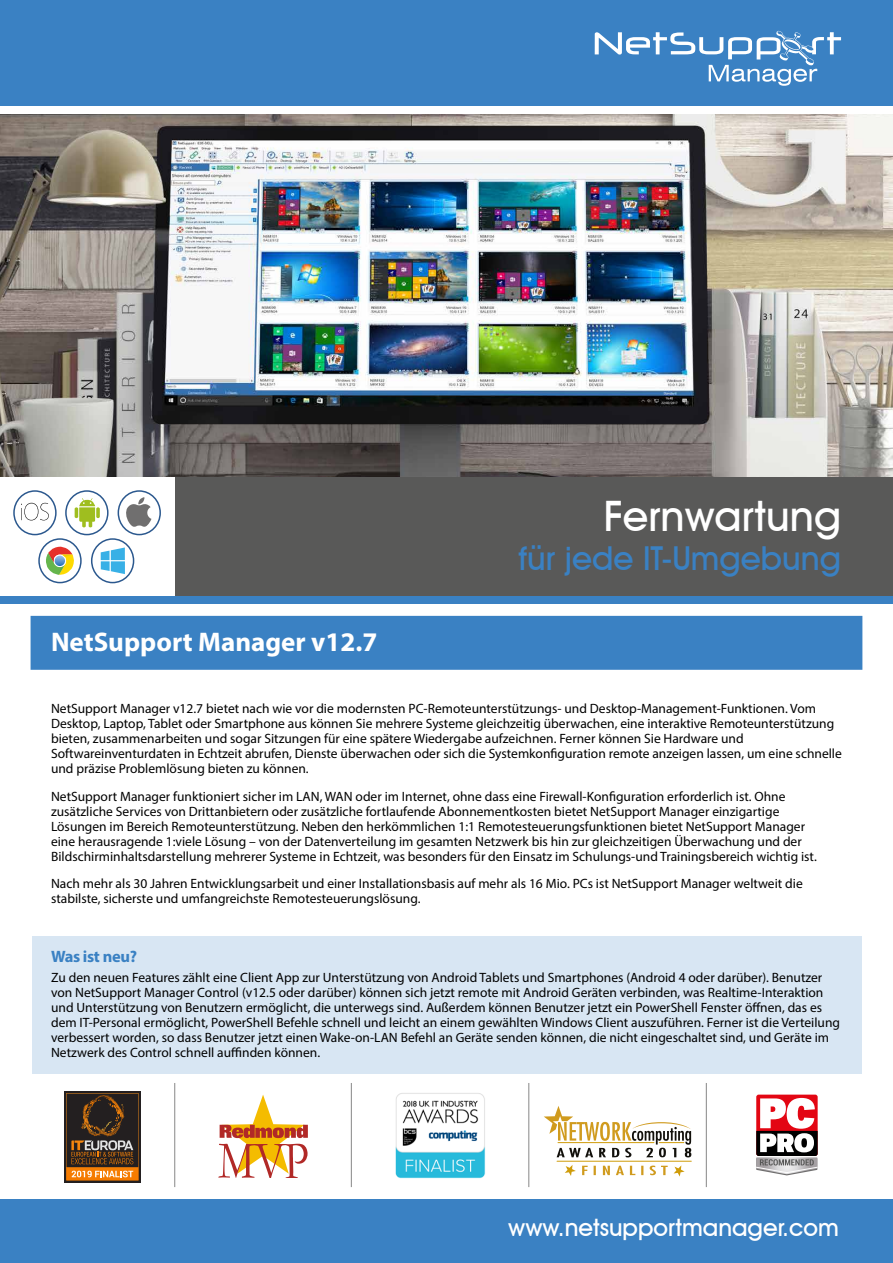
<style>
.page{position:relative;width:893px;height:1263px;background:#fff}
.page>*{position:absolute;margin:0;border:0;box-sizing:border-box;transform-origin:0 0}
.t1{font:500 42px "Avant Garde IT Cby BT";color:#fff}
.t2{font:500 33px "Avant Garde IT Cby BT";color:#3a81c3}
.t3{font:700 27px "Myriad Pro";color:#fff}
.t4{font:500 24px "Avant Garde IT Cby BT";color:#fff}
.t5{font:700 16.5px "Myriad Pro";letter-spacing:-.02em;color:#3a81c3}
.t6{font:13.5px/15px "Myriad Pro";color:#000}
</style>
<div class="page">
<div style="left:0;top:595px;width:893px;height:9px;background:#3a81c3"></div>
<div style="left:0;top:0;width:893px;height:106px;background:#3a81c3"></div>
<div style="left:0;top:1199px;width:893px;height:64px;background:#3a81c3"></div>
<svg style="left:595px;top:30px;width:246px;height:56px"></svg>
<div style="left:162px;top:476px;width:731px;height:119px;background:#595958"></div>
<div style="left:31px;top:616px;width:831px;height:54px;background:#3a81c3;border:3px solid #3a81c3"></div>
<div style="left:150px;top:476px;width:24px;height:119px;background:#fff"></div>
<svg style="left:39px;top:539px;width:42px;height:44px"></svg>
<div style="left:38px;top:538px;width:44px;height:45px;border:2px solid #2b588e;border-radius:50%"></div>
<div style="left:13px;top:490px;width:44px;height:45px;border:2px solid #2b588e;border-radius:50%"></div>
<svg style="left:66px;top:491px;width:42px;height:44px"></svg>
<div style="left:65px;top:490px;width:44px;height:45px;border:2px solid #2b588e;border-radius:50%"></div>
<svg style="left:46px;top:547px;width:28px;height:28px"></svg>
<svg style="left:21px;top:503px;width:28px;height:17px"></svg>
<svg style="left:118px;top:491px;width:42px;height:44px"></svg>
<div style="left:118px;top:490px;width:43px;height:45px;border:2px solid #2b588e;border-radius:50%"></div>
<svg style="left:96px;top:507px;width:4px;height:11px"></svg>
<svg style="left:75px;top:498px;width:20px;height:29px"></svg>
<svg style="left:126px;top:497px;width:25px;height:30px"></svg>
<svg style="left:92px;top:539px;width:42px;height:44px"></svg>
<div style="left:91px;top:538px;width:43px;height:45px;border:2px solid #2b588e;border-radius:50%"></div>
<svg style="left:101px;top:547px;width:24px;height:27px"></svg>
<div style="left:33px;top:936px;width:829px;height:138px;background:#d8e6f3"></div>
<img style="left:0;top:115px;width:893px;height:361px">
<hr style="left:174px;top:1083px;width:1px;height:104px;background:#878787">
<hr style="left:351px;top:1083px;width:1px;height:104px;background:#878787">
<hr style="left:529px;top:1083px;width:1px;height:104px;background:#878787">
<hr style="left:706px;top:1083px;width:1px;height:104px;background:#878787">
<svg style="left:544px;top:1106px;width:147px;height:70px"></svg>
<img style="left:395px;top:1093px;width:91px;height:86px">
<div style="left:756px;top:1094px;width:62px;height:62px;background:#e30613;border-radius:2px"></div>
<svg style="left:756px;top:1098px;width:62px;height:77px"></svg>
<svg style="left:218px;top:1095px;width:90px;height:82px"></svg>
<div style="left:64px;top:1091px;width:77px;height:92px;background:linear-gradient(to right,#231f20,#231f20)"></div>
<svg style="left:66px;top:1093px;width:73px;height:87px;background:#604328"></svg>
<h3 class="t3" style="left:51px;top:624px;width:328px">NetSupport Manager v12.7</h3>
<h1 class="t1" style="left:604px;top:490px;width:239px">Fernwartung</h1>
<h2 class="t2" style="left:518px;top:538px;width:324px">für jede IT-Umgebung</h2>
<p class="t6" style="left:51px;top:700px;width:792px">NetSupport Manager v12.7 bietet nach wie vor die modernsten PC-Remoteunterstützungs- und Desktop-Management-Funktionen. Vom Desktop, Laptop, Tablet oder Smartphone aus können Sie mehrere Systeme gleichzeitig überwachen, eine interaktive Remoteunterstützung bieten, zusammenarbeiten und sogar Sitzungen für eine spätere Wiedergabe aufzeichnen. Ferner können Sie Hardware und Softwareinventurdaten in Echtzeit abrufen, Dienste überwachen oder sich die Systemkonfiguration remote anzeigen lassen, um eine schnelle und präzise Problemlösung bieten zu können.</p>
<p class="t6" style="left:51px;top:788px;width:767px">NetSupport Manager funktioniert sicher im LAN, WAN oder im Internet, ohne dass eine Firewall-Konfiguration erforderlich ist. Ohne zusätzliche Services von Drittanbietern oder zusätzliche fortlaufende Abonnementkosten bietet NetSupport Manager einzigartige Lösungen im Bereich Remoteunterstützung. Neben den herkömmlichen 1:1 Remotesteuerungsfunktionen bietet NetSupport Manager eine herausragende 1:viele Lösung – von der Datenverteilung im gesamten Netzwerk bis hin zur gleichzeitigen Überwachung und der Bildschirminhaltsdarstellung mehrerer Systeme in Echtzeit, was besonders für den Einsatz im Schulungs-und Trainingsbereich wichtig ist.</p>
<p class="t6" style="left:51px;top:876px;width:753px">Nach mehr als 30 Jahren Entwicklungsarbeit und einer Installationsbasis auf mehr als 16 Mio. PCs ist NetSupport Manager weltweit die stabilste, sicherste und umfangreichste Remotesteuerungslösung.</p>
<p class="t5" style="left:51px;top:945px;width:87px">Was ist neu?</p>
<p class="t6" style="left:51px;top:969px;width:790px">Zu den neuen Features zählt eine Client App zur Unterstützung von Android Tablets und Smartphones (Android 4 oder darüber). Benutzer von NetSupport Manager Control (v12.5 oder darüber) können sich jetzt remote mit Android Geräten verbinden, was Realtime-Interaktion und Unterstützung von Benutzern ermöglicht, die unterwegs sind. Außerdem können Benutzer jetzt ein PowerShell Fenster öffnen, das es dem IT-Personal ermöglicht, PowerShell Befehle schnell und leicht an einem gewählten Windows Client auszuführen. Ferner ist die Verteilung verbessert worden, so dass Benutzer jetzt einen Wake-on-LAN Befehl an Geräte senden können, die nicht eingeschaltet sind, und Geräte im Netzwerk des Control schnell auffinden können.</p>
<h3 class="t4" style="left:508px;top:1212px;width:332px">www.netsupportmanager.com</h3>
</div>
